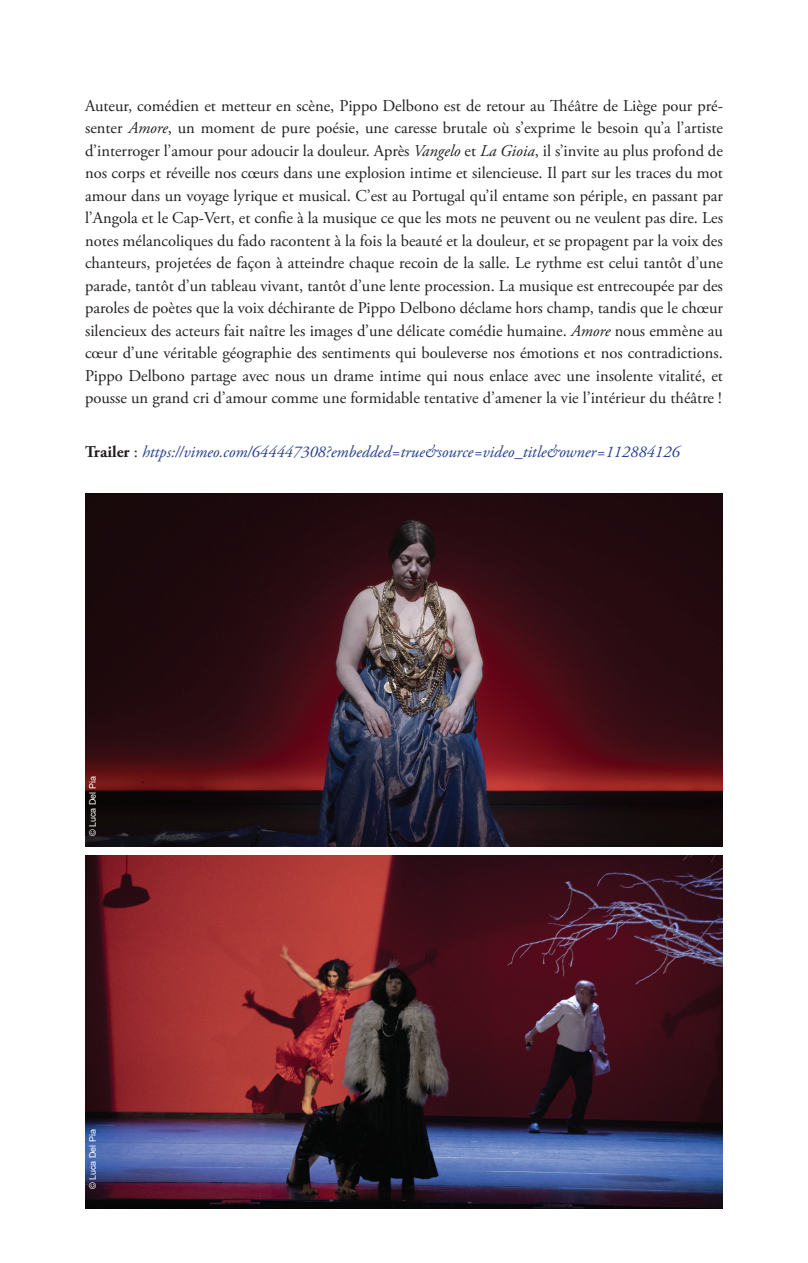
<style>
.page{position:relative;width:808px;height:1263px;background:#fff}
.page>*{position:absolute;margin:0;border:0;box-sizing:border-box;transform-origin:0 0}
.t1{font:16.5px/22.5px "Adobe Garamond Pro";color:#231f20;text-align:justify}
.t2{font:italic 16.5px "Adobe Garamond Pro";color:#253f8e}
.t3{font:9px "Arial";color:#fff}
.s1{font-style:italic}
.s2{font-weight:700;font-style:normal;color:#231f20}
.s3{font-style:normal;color:#231f20}
</style>
<div class="page">
<img style="left:85px;top:856px;width:638px;height:353px">
<img style="left:85px;top:493px;width:638px;height:353px">
<p class="t1" style="left:85px;top:95px;width:639px">Auteur, comédien et metteur en scène, Pippo Delbono est de retour au Théâtre de Liège pour pré&shy;senter <span class="s1">Amore</span>, un moment de pure poésie, une caresse brutale où s’exprime le besoin qu’a l’artiste d’interroger l’amour pour adoucir la douleur. Après <span class="s1">Vangelo</span> et <span class="s1">La Gioia</span>, il s’invite au plus profond de nos corps et réveille nos cœurs dans une explosion intime et silencieuse. Il part sur les traces du mot amour dans un voyage lyrique et musical. C’est au Portugal qu’il entame son périple, en passant par l’Angola et le Cap-Vert, et confie à la musique ce que les mots ne peuvent ou ne veulent pas dire. Les notes mélancoliques du fado racontent à la fois la beauté et la douleur, et se propagent par la voix des chanteurs, projetées de façon à atteindre chaque recoin de la salle. Le rythme est celui tantôt d’une parade, tantôt d’un tableau vivant, tantôt d’une lente procession. La musique est entrecoupée par des paroles de poètes que la voix déchirante de Pippo Delbono déclame hors champ, tandis que le chœur silencieux des acteurs fait naître les images d’une délicate comédie humaine. <span class="s1">Amore</span> nous emmène au cœur d’une véritable géographie des sentiments qui bouleverse nos émotions et nos contradictions.<br>Pippo Delbono partage avec nous un drame intime qui nous enlace avec une insolente vitalité, et pousse un grand cri d’amour comme une formidable tentative d’amener la vie l’intérieur du théâtre !</p>
<p class="t2" style="left:85px;top:442px;width:596px"><span class="s2">Trailer</span> <span class="s3">:</span> https://vimeo.com/644447308?embedded=true&amp;source=video_title&amp;owner=112884126</p>
<p class="t3" style="left:86px;top:836px;width:62px;rotate:-90deg">© Luca Del Pia</p>
<p class="t3" style="left:86px;top:1189px;width:62px;rotate:-90deg">© Luca Del Pia</p>
</div>
